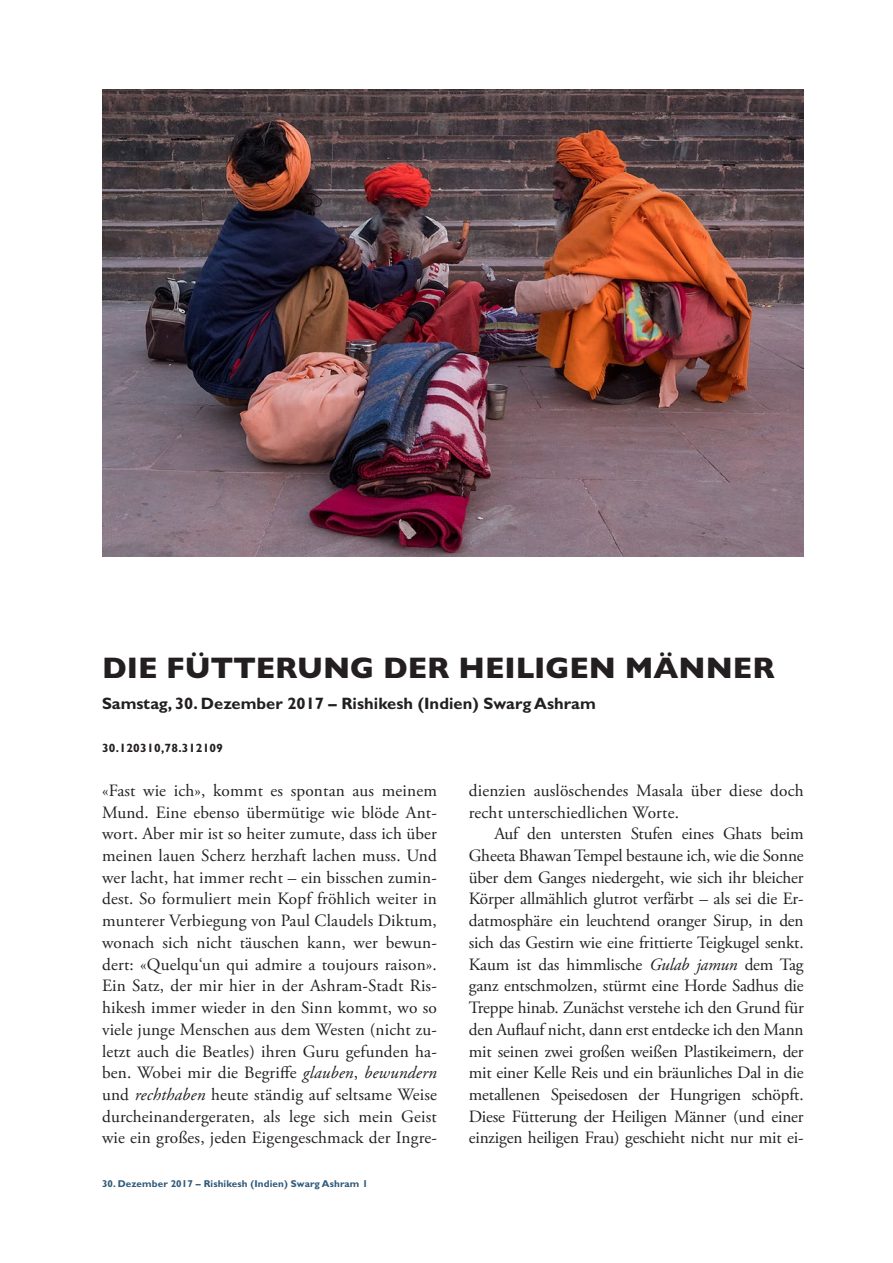
<style>
.page{position:relative;width:893px;height:1263px;background:#fff}
.page>*{position:absolute;margin:0;border:0;box-sizing:border-box;transform-origin:0 0}
.Titel_-_20_Heavy_GB{font:800 30px "Gill Sans MT Pro";color:#231f20}
.Lauftext_ohne_Einzug{font:17.25px/21.8px "Adobe Garamond Pro";letter-spacing:.01em;color:#231f20;text-align:justify}
.Lauftext_mit_Einzug{font:17.25px/21.8px "Adobe Garamond Pro";letter-spacing:-.01em;color:#231f20;text-align:justify}
.Vorspann_-_11_Bold{font:700 16.5px "Gill Sans MT Pro";color:#231f20}
.Episoda_Geotag{font:700 12px "Gill Sans MT Pro";letter-spacing:.025em;color:#231f20}
.t1{font:700 9.9px "Gill Sans MT Pro";letter-spacing:.01em;color:#2e5978}
.s1{font-style:italic}
</style>
<div class="page">
<img style="left:102px;top:89px;width:702px;height:468px">
<p class="Titel_-_20_Heavy_GB" style="left:102px;top:650px;width:674px">DIE FÜTTERUNG DER HEILIGEN MÄNNER</p>
<p class="Vorspann_-_11_Bold" style="left:102px;top:693px;width:495px">Samstag, 30. Dezember 2017 – Rishikesh (Indien) Swarg Ashram</p>
<p class="Episoda_Geotag" style="left:102px;top:741px;width:123px">30.120310,78.312109</p>
<p class="Lauftext_ohne_Einzug" style="left:469px;top:780px;width:336px">dienzien auslöschendes Masala über diese doch recht unterschiedlichen Worte.</p>
<p class="Lauftext_mit_Einzug" style="left:469px;top:823px;width:336px;text-indent:26px">Auf den untersten Stufen eines Ghats beim Gheeta Bhawan Tempel bestaune ich, wie die Sonne über dem Ganges niedergeht, wie sich ihr bleicher Körper allmählich glutrot verfärbt – als sei die Er&shy;datmosphäre ein leuchtend oranger Sirup, in den sich das Gestirn wie eine frittierte Teigkugel senkt.<br>Kaum ist das himmlische <span class="s1">Gulab jamun</span> dem Tag ganz entschmolzen, stürmt eine Horde Sadhus die Treppe hinab. Zunächst verstehe ich den Grund für den Auflauf nicht, dann erst entdecke ich den Mann mit seinen zwei großen weißen Plastikeimern, der mit einer Kelle Reis und ein bräunliches Dal in die metallenen Speisedosen der Hungrigen schöpft.<br>Diese Fütterung der Heiligen Männer (und einer einzigen heiligen Frau) geschieht nicht nur mit ei-</p>
<p class="Lauftext_ohne_Einzug" style="left:102px;top:780px;width:336px">«Fast wie ich», kommt es spontan aus meinem Mund. Eine ebenso übermütige wie blöde Ant&shy;wort. Aber mir ist so heiter zumute, dass ich über meinen lauen Scherz herzhaft lachen muss. Und wer lacht, hat immer recht – ein bisschen zumin&shy;dest. So formuliert mein Kopf fröhlich weiter in munterer Verbiegung von Paul Claudels Diktum, wonach sich nicht täuschen kann, wer bewun&shy;dert: «Quelqu‘un qui admire a toujours raison».<br>Ein Satz, der mir hier in der Ashram-Stadt Ris&shy;hikesh immer wieder in den Sinn kommt, wo so viele junge Menschen aus dem Westen (nicht zu&shy;letzt auch die Beatles) ihren Guru gefunden ha&shy;ben. Wobei mir die Begriffe <span class="s1">glauben</span>, <span class="s1">bewundern </span>und <span class="s1">rechthaben</span> heute ständig auf seltsame Weise durcheinandergeraten, als lege sich mein Geist wie ein großes, jeden Eigengeschmack der Ingre-</p>
<p class="t1" style="left:102px;top:1177px;width:267px">30. Dezember 2017 – Rishikesh (Indien) Swarg Ashram 1</p>
</div>
